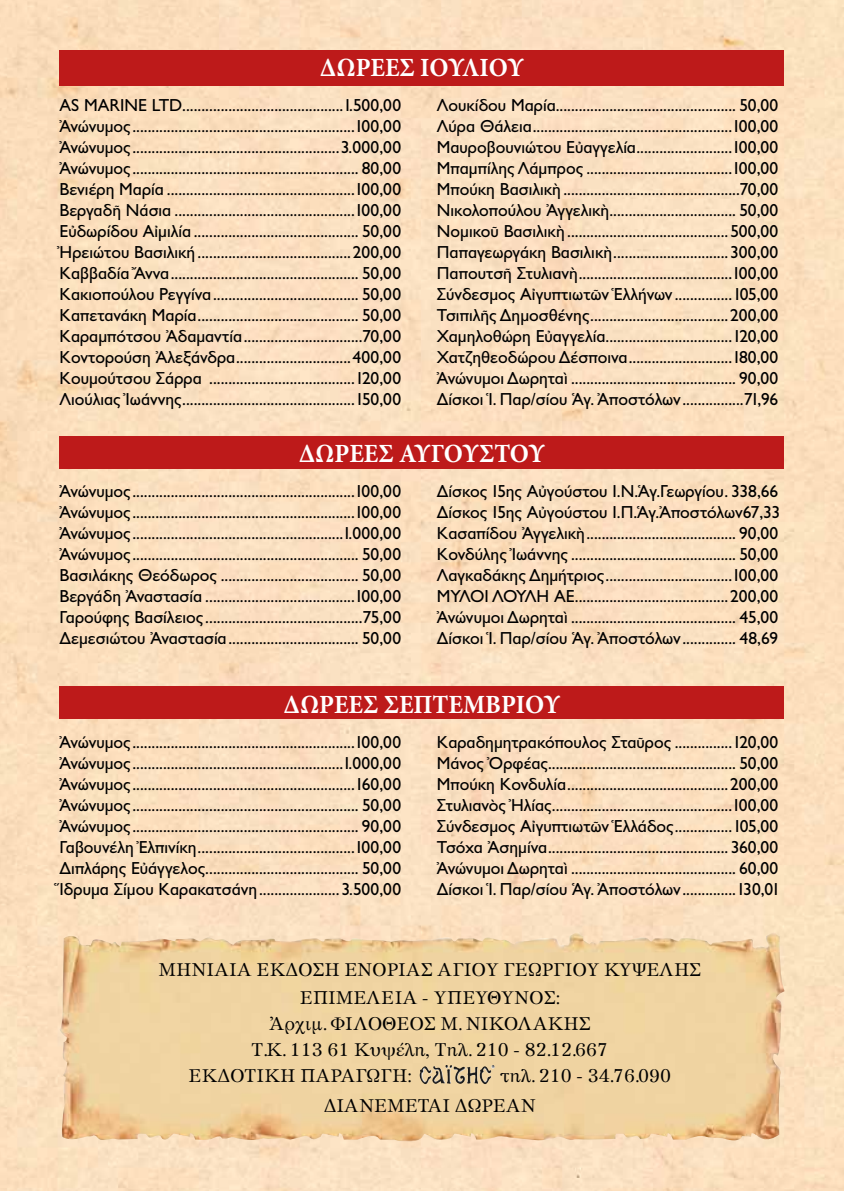
<style>
.page{position:relative;width:844px;height:1191px;background:#fff}
.page>*{position:absolute;margin:0;border:0;box-sizing:border-box;transform-origin:0 0}
.t1{font:700 26.25px "Minion Pro";color:#fff;scale:.95 1}
.t2{font:17.5px/21px "Gill Sans Hel";color:#000;text-align:justify}
.t3{font:17.5px/28.3px "Apollonia Pt";color:#000;text-align:center}
</style>
<div class="page">
<div style="left:0;top:0;width:843px;height:1191px;background:#fbdfbf"></div>
<div style="left:60px;top:50px;width:724px;height:36px;background:#bd1a1a"></div>
<div style="left:60px;top:436px;width:724px;height:33px;background:#bd1a1a"></div>
<div style="left:60px;top:687px;width:724px;height:32px;background:#bd1a1a"></div>
<img style="left:60px;top:932px;width:715px;height:209px">
<img style="left:419px;top:1065px;width:75px;height:19px">
<h1 class="t1" style="left:320px;top:49px;width:216px">ΔΩΡΕΕΣ ΙΟΥΛΙΟΥ</h1>
<p class="t2" style="left:60px;top:95px;width:343px">AS MARINE LTD..........................................1.500,00<br>Ἀνώνυμος...........................................................100,00<br>Ἀνώνυμος.......................................................3.000,00<br>Ἀνώνυμος............................................................ 80,00<br>Βενιέρη Μαρία..................................................100,00<br>Βεργαδῆ Νάσια................................................100,00<br>Εὐδωρίδου Αἰμιλία............................................ 50,00<br>Ἠρειώτου Βασιλική.........................................200,00<br>Καββαδία Ἄννα.................................................. 50,00<br>Κακιοπούλου Ρεγγίνα....................................... 50,00<br>Καπετανάκη Μαρία........................................... 50,00<br>Καραμπότσου Ἀδαμαντία................................70,00<br>Κοντορούση Ἀλεξάνδρα...............................400,00<br>Κουμούτσου Σάρρα .......................................120,00<br>Λιούλιας Ἰωάννης..............................................150,00</p>
<p class="t2" style="left:437px;top:95px;width:343px">Λουκίδου Μαρία................................................ 50,00<br>Λύρα Θάλεια.....................................................100,00<br>Μαυροβουνιώτου Εὐαγγελία..........................100,00<br>Μπαμπίλης Λάμπρος.......................................100,00<br>Μπούκη Βασιλικὴ...............................................70,00<br>Νικολοπούλου Ἀγγελικὴ.................................. 50,00<br>Νομικοῦ Βασιλικὴ...........................................500,00<br>Παπαγεωργάκη Βασιλικὴ...............................300,00<br>Παπουτσῆ Στυλιανὴ.........................................100,00<br>Σύνδεσμος Αἰγυπτιωτῶν Ἑλλήνων................105,00<br>Τσιπιλῆς Δημοσθένης.....................................200,00<br>Χαμηλοθώρη Εὐαγγελία..................................120,00<br>Χατζηθεοδώρου Δέσποινα............................180,00<br>Ἀνώνυμοι Δωρηταὶ............................................ 90,00<br>Δίσκοι Ἱ. Παρ/σίου Ἁγ. Ἀποστόλων.................71,96</p>
<h1 class="t1" style="left:299px;top:435px;width:261px">ΔΩΡΕΕΣ ΑΥΓΟΥΣΤΟΥ</h1>
<p class="t2" style="left:60px;top:481px;width:343px">Ἀνώνυμος...........................................................100,00<br>Ἀνώνυμος...........................................................100,00<br>Ἀνώνυμος........................................................1.000,00<br>Ἀνώνυμος............................................................ 50,00<br>Βασιλάκης Θεόδωρος..................................... 50,00<br>Βεργάδη Ἀναστασία........................................100,00<br>Γαρούφης Βασίλειος..........................................75,00<br>Δεμεσιώτου Ἀναστασία................................... 50,00</p>
<p class="t2" style="left:437px;top:481px;width:345px">Δίσκος 15ης Αὐγούστου Ι.Ν.Ἁγ.Γεωργίου.. 338,66<br>Δίσκος 15ης Αὐγούστου Ι.Π.Ἁγ.Ἀποστόλων.67,33<br>Κασαπίδου Ἀγγελικὴ........................................ 90,00<br>Κονδύλης Ἰωάννης............................................ 50,00<br>Λαγκαδάκης Δημήτριος..................................100,00<br>ΜΥΛΟΙ ΛΟΥΛΗ ΑΕ.........................................200,00<br>Ἀνώνυμοι Δωρηταὶ............................................ 45,00<br>Δίσκοι Ἱ. Παρ/σίου Ἁγ. Ἀποστόλων............... 48,69</p>
<h1 class="t1" style="left:283px;top:686px;width:293px">ΔΩΡΕΕΣ ΣΕΠΤΕΜΒΡΙΟΥ</h1>
<p class="t2" style="left:60px;top:732px;width:343px">Ἀνώνυμος...........................................................100,00<br>Ἀνώνυμος........................................................1.000,00<br>Ἀνώνυμος...........................................................160,00<br>Ἀνώνυμος............................................................ 50,00<br>Ἀνώνυμος............................................................ 90,00<br>Γαβουνέλη Ἐλπινίκη..........................................100,00<br>Διπλάρης Εὐάγγελος......................................... 50,00<br>Ἵδρυμα Σίμου Καρακατσάνη...................... 3.500,00</p>
<p class="t2" style="left:437px;top:732px;width:343px">Καραδημητρακόπουλος Σταῦρος................120,00<br>Μάνος Ὀρφέας................................................. 50,00<br>Μπούκη Κονδυλία...........................................200,00<br>Στυλιανὸς Ἠλίας................................................100,00<br>Σύνδεσμος Αἰγυπτιωτῶν Ἑλλάδος................105,00<br>Τσόχα Ἀσημίνα................................................ 360,00<br>Ἀνώνυμοι Δωρηταὶ............................................ 60,00<br>Δίσκοι Ἱ. Παρ/σίου Ἁγ. Ἀποστόλων............... 130,01</p>
<p class="t3" style="left:158px;top:955px;width:544px">ΜΗΝΙΑΙΑ ΕΚΔΟΣΗ ΕΝΟΡΙΑΣ ΑΓΙΟΥ ΓΕΩΡΓΙΟΥ ΚΥΨΕΛΗΣ<br>ΕΠΙΜΕΛΕΙΑ - ΥΠΕΥΘΥΝΟΣ:</p>
<p class="t3" style="left:269px;top:1010px;width:323px">Ἀρχιμ. ΦΙΛΟΘΕΟΣ Μ. ΝΙΚΟΛΑΚΗΣ</p>
<p class="t3" style="left:251px;top:1036px;width:358px">Τ.Κ. 113 61 Κυψέλη, Τηλ. 210 - 82.12.667</p>
<p class="t3" style="left:188px;top:1062px;width:224px">ΕΚΔΟΤΙΚΗ ΠΑΡΑΓΩΓΗ:</p>
<p class="t3" style="left:324px;top:1061px;width:349px;line-height:30.3px;text-align:left;text-indent:176px">τηλ. 210 - 34.76.090<br>ΔΙΑΝΕΜΕΤΑΙ ΔΩΡΕΑΝ</p>
</div>
